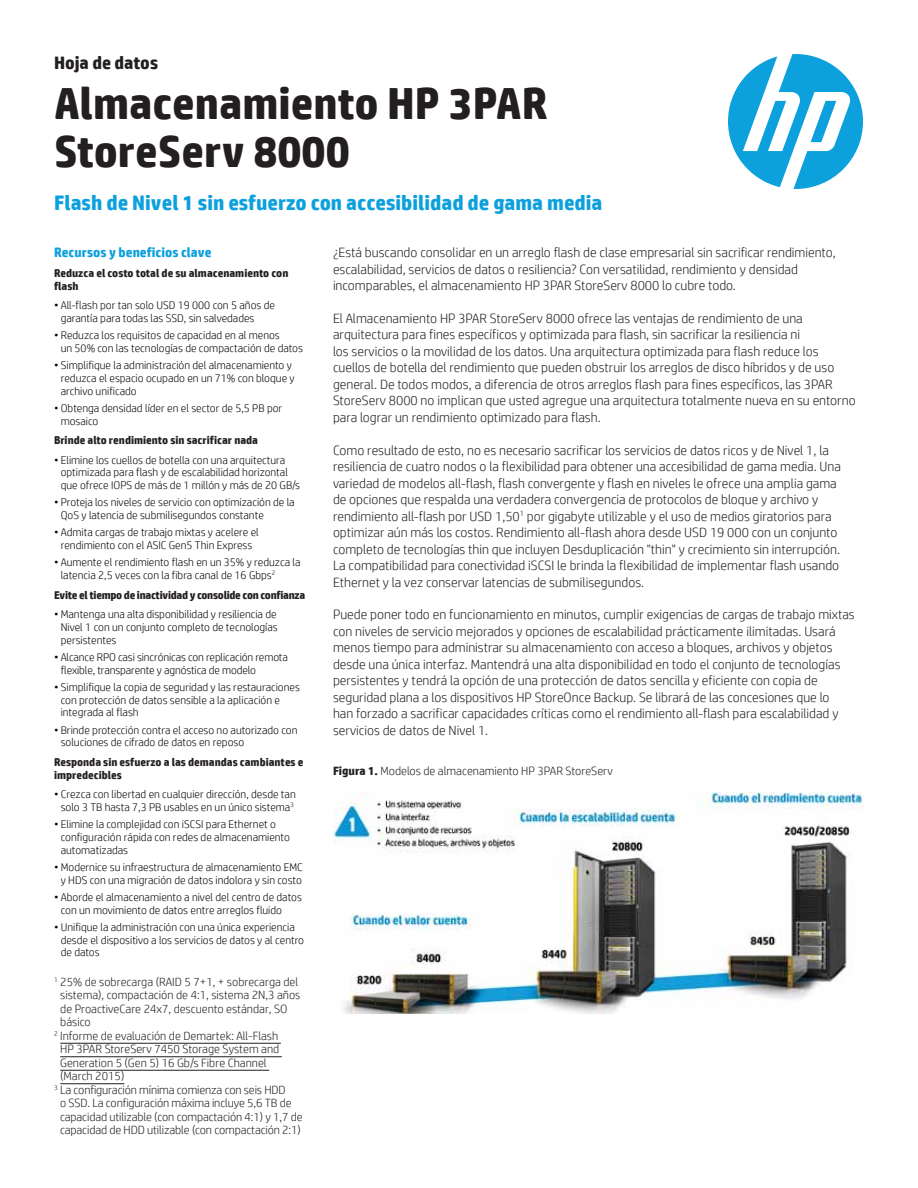
<style>
.page{position:relative;width:918px;height:1188px;background:#fff}
.page>*{position:absolute;margin:0;border:0;box-sizing:border-box;transform-origin:0 0}
.Cover_headline_30_32{font:700 45px/48px "HP Simplified";color:#231f20}
.Cover_subhead_14_16{font:700 21px "HP Simplified";color:#0ca0dd}
.Document_type_for_12{font:700 18px "HP Simplified";color:#231f20}
.Body{font:300 13.5px/16.5px "HP Simplified";color:#231f20}
.Sidebar_header_9_10{font:700 13.5px "HP Simplified";color:#0ca0dd}
.Footnotes{font:300 12px/13.5px "HP Simplified";letter-spacing:-.005em;color:#231f20}
.Sidebar_body{font:300 12px "HP Simplified";color:#231f20}
.Sidebar_bullet{font:300 11.25px/12.8px "HP Simplified";color:#040503}
.Sidebar_header{font:700 11.25px/12.8px "HP Simplified";color:#231f20}
.Sidebar_header-2{font:700 11.25px "HP Simplified";letter-spacing:-.025em;color:#231f20}
.s1{font-weight:700}
</style>
<div class="page">
<svg style="left:728px;top:54px;width:135px;height:135px"></svg>
<hr style="left:60px;top:1043px;width:221px;height:1px;background:#231f20">
<hr style="left:60px;top:1056px;width:222px;height:1px;background:#231f20">
<hr style="left:60px;top:1070px;width:209px;height:1px;background:#231f20">
<hr style="left:60px;top:1083px;width:64px;height:1px;background:#231f20">
<img style="left:333px;top:793px;width:531px;height:220px">
<p class="Document_type_for_12" style="left:54px;top:52px;width:106px">Hoja de datos</p>
<p class="Cover_headline_30_32" style="left:54px;top:79px;width:495px">Almacenamiento HP 3PAR<br>StoreServ 8000</p>
<p class="Cover_subhead_14_16" style="left:54px;top:191px;width:550px">Flash de Nivel 1 sin esfuerzo con accesibilidad de gama media</p>
<p class="Sidebar_header_9_10" style="left:54px;top:245px;width:159px">Recursos y beneficios clave</p>
<p class="Sidebar_header" style="left:54px;top:266px;width:236px">Reduzca el costo total de su almacenamiento con flash</p>
<p class="Sidebar_bullet" style="left:61px;top:299px;width:216px;text-indent:-7px">• All-flash por tan solo USD 19 000 con 5 años de garantía para todas las SSD, sin salvedades</p>
<p class="Sidebar_bullet" style="left:61px;top:329px;width:244px;text-indent:-7px">• Reduzca los requisitos de capacidad en al menos<br>un 50% con las tecnologías de compactación de datos</p>
<p class="Sidebar_bullet" style="left:61px;top:359px;width:235px;text-indent:-7px">• Simplifique la administración del almacenamiento y reduzca el espacio ocupado en un 71% con bloque y archivo unificado</p>
<p class="Sidebar_bullet" style="left:61px;top:401px;width:223px;text-indent:-7px">• Obtenga densidad líder en el sector de 5,5 PB por mosaico</p>
<p class="Sidebar_header" style="left:54px;top:434px;width:206px">Brinde alto rendimiento sin sacrificar nada</p>
<p class="Sidebar_bullet" style="left:61px;top:453px;width:241px;text-indent:-7px">• Elimine los cuellos de botella con una arquitectura optimizada para flash y de escalabilidad horizontal que ofrece IOPS de más de 1 millón y más de 20 GB/s</p>
<p class="Sidebar_bullet" style="left:61px;top:496px;width:235px;text-indent:-7px">• Proteja los niveles de servicio con optimización de la<br>QoS y latencia de submilisegundos constante</p>
<p class="Sidebar_bullet" style="left:54px;top:526px;width:206px;text-align:center">• Admita cargas de trabajo mixtas y acelere el rendimiento con el ASIC Gen5 Thin Express</p>
<p class="Sidebar_bullet" style="left:61px;top:556px;width:241px;text-indent:-7px">• Aumente el rendimiento flash en un 35% y reduzca la latencia 2,5 veces con la fibra canal de 16 Gbps<sup>2</sup></p>
<p class="Sidebar_header-2" style="left:54px;top:588px;width:253px">Evite el tiempo de inactividad y consolide con confianza</p>
<p class="Sidebar_bullet" style="left:61px;top:608px;width:219px;text-align:justify;text-indent:-7px">• Mantenga una alta disponibilidad y resiliencia de Nivel 1 con un conjunto completo de tecnologías persistentes</p>
<p class="Sidebar_bullet" style="left:61px;top:650px;width:229px;text-indent:-7px">• Alcance RPO casi sincrónicas con replicación remota flexible, transparente y agnóstica de modelo</p>
<p class="Sidebar_bullet" style="left:61px;top:680px;width:241px;text-indent:-7px">• Simplifique la copia de seguridad y las restauraciones con protección de datos sensible a la aplicación e integrada al flash</p>
<p class="Sidebar_bullet" style="left:61px;top:723px;width:238px;text-indent:-7px">• Brinde protección contra el acceso no autorizado con soluciones de cifrado de datos en reposo</p>
<p class="Sidebar_header" style="left:54px;top:755px;width:251px">Responda sin esfuerzo a las demandas cambiantes e impredecibles</p>
<p class="Sidebar_bullet" style="left:54px;top:788px;width:243px;text-align:center">• Crezca con libertad en cualquier dirección, desde tan solo 3 TB hasta 7,3 PB usables en un único sistema<sup>3</sup></p>
<p class="Sidebar_bullet" style="left:61px;top:818px;width:231px;text-indent:-7px">• Elimine la complejidad con iSCSI para Ethernet o configuración rápida con redes de almacenamiento automatizadas</p>
<p class="Sidebar_bullet" style="left:54px;top:860px;width:250px;text-align:center">• Modernice su infraestructura de almacenamiento EMC y HDS con una migración de datos indolora y sin costo</p>
<p class="Sidebar_bullet" style="left:61px;top:890px;width:243px;text-indent:-7px">• Aborde el almacenamiento a nivel del centro de datos con un movimiento de datos entre arreglos fluido</p>
<p class="Sidebar_bullet" style="left:61px;top:920px;width:245px;text-indent:-7px">• Unifique la administración con una única experiencia desde el dispositivo a los servicios de datos y al centro de datos</p>
<p class="Footnotes" style="left:60px;top:974px;width:242px;text-indent:-6px"><sup>1</sup> 25% de sobrecarga (RAID 5 7+1, + sobrecarga del sistema), compactación de 4:1, sistema 2N,3 años de ProactiveCare 24x7, descuento estándar, SO básico</p>
<p class="Footnotes" style="left:60px;top:1028px;width:220px;text-indent:-6px"><sup>2</sup> Informe de evaluación de Demartek: All-Flash HP 3PAR StoreServ 7450 Storage System and Generation 5 (Gen 5) 16 Gb/s Fibre Channel (March 2015)</p>
<p class="Footnotes" style="left:60px;top:1082px;width:244px;text-indent:-6px"><sup>3</sup> La configuración mínima comienza con seis HDD<br>o SSD. La configuración máxima incluye 5,6 TB de capacidad utilizable (con compactación 4:1) y 1,7 de capacidad de HDD utilizable (con compactación 2:1)</p>
<p class="Body" style="left:333px;top:244px;width:504px">¿Está buscando consolidar en un arreglo flash de clase empresarial sin sacrificar rendimiento, escalabilidad, servicios de datos o resiliencia? Con versatilidad, rendimiento y densidad incomparables, el almacenamiento HP 3PAR StoreServ 8000 lo cubre todo.</p>
<p class="Body" style="left:333px;top:310px;width:524px">El Almacenamiento HP 3PAR StoreServ 8000 ofrece las ventajas de rendimiento de una arquitectura para fines específicos y optimizada para flash, sin sacrificar la resiliencia ni<br>los servicios o la movilidad de los datos. Una arquitectura optimizada para flash reduce los cuellos de botella del rendimiento que pueden obstruir los arreglos de disco híbridos y de uso general. De todos modos, a diferencia de otros arreglos flash para fines específicos, las 3PAR StoreServ 8000 no implican que usted agregue una arquitectura totalmente nueva en su entorno para lograr un rendimiento optimizado para flash.</p>
<p class="Body" style="left:333px;top:442px;width:510px">Como resultado de esto, no es necesario sacrificar los servicios de datos ricos y de Nivel 1, la resiliencia de cuatro nodos o la flexibilidad para obtener una accesibilidad de gama media. Una variedad de modelos all-flash, flash convergente y flash en niveles le ofrece una amplia gama de opciones que respalda una verdadera convergencia de protocolos de bloque y archivo y rendimiento all-flash por USD 1,50<sup>1</sup> por gigabyte utilizable y el uso de medios giratorios para optimizar aún más los costos. Rendimiento all-flash ahora desde USD 19 000 con un conjunto completo de tecnologías thin que incluyen Desduplicación "thin" y crecimiento sin interrupción.<br>La compatibilidad para conectividad iSCSI le brinda la flexibilidad de implementar flash usando Ethernet y la vez conservar latencias de submilisegundos.</p>
<p class="Body" style="left:333px;top:606px;width:523px">Puede poner todo en funcionamiento en minutos, cumplir exigencias de cargas de trabajo mixtas con niveles de servicio mejorados y opciones de escalabilidad prácticamente ilimitadas. Usará menos tiempo para administrar su almacenamiento con acceso a bloques, archivos y objetos desde una única interfaz. Mantendrá una alta disponibilidad en todo el conjunto de tecnologías persistentes y tendrá la opción de una protección de datos sencilla y eficiente con copia de seguridad plana a los dispositivos HP StoreOnce Backup. Se librará de las concesiones que lo<br>han forzado a sacrificar capacidades críticas como el rendimiento all-flash para escalabilidad y servicios de datos de Nivel 1.</p>
<p class="Sidebar_body" style="left:333px;top:764px;width:281px"><span class="s1">Figura 1.</span> Modelos de almacenamiento HP 3PAR StoreServ</p>
</div>
